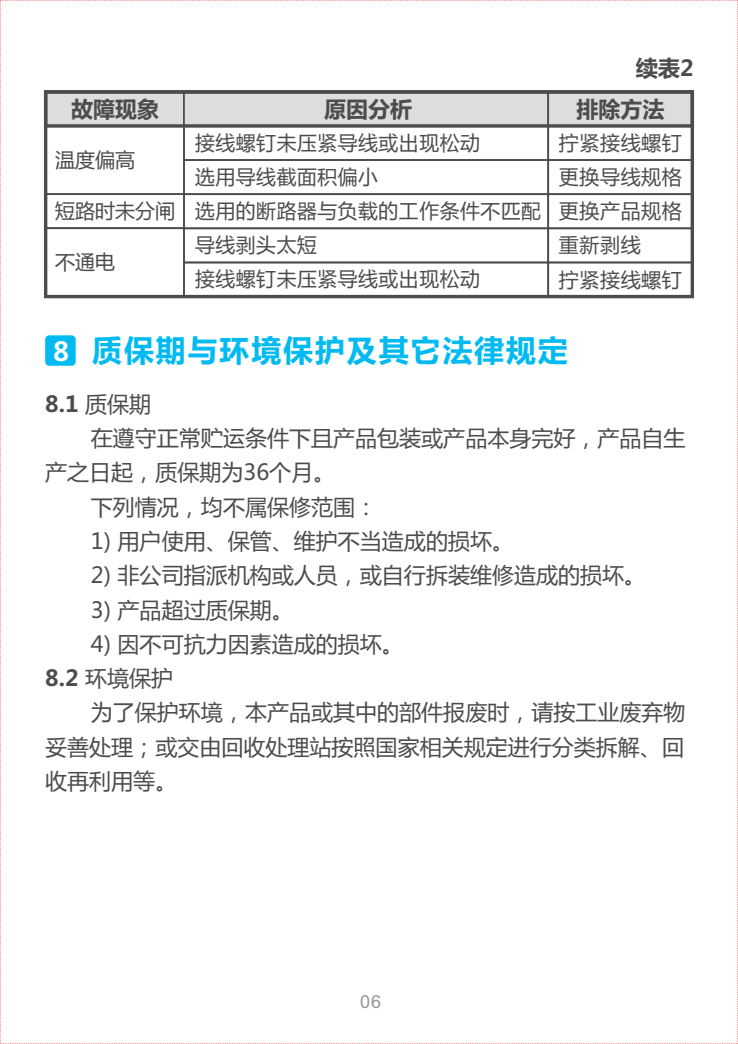
<style>
.page{position:relative;width:738px;height:1044px;background:#fff}
.page>*{position:absolute;margin:0;border:0;box-sizing:border-box;transform-origin:0 0}
.t1{font:700 30px "Microsoft Ya Hei";letter-spacing:.06em;color:#00baf1}
.t2{font:22px/34.4px "Microsoft Ya Hei";color:#4b4c4d}
.t3{font:700 22px "Microsoft Ya Hei";color:#4b4c4d}
.t4{font:20px/34px "Microsoft Ya Hei";letter-spacing:.03em;color:#4b4c4d}
.t5{font:18px "Arial";color:#939598}
.s1{font-size:26px;color:#fff}
.s2{font-weight:400}
.s3{font-weight:700}
</style>
<div class="page">
<div style="left:45px;top:335px;width:31px;height:30px;background:#00baf1;border-radius:4px"></div>
<div style="left:45px;top:193px;width:140px;height:36px;border:2px solid #4b4c4d"></div>
<div style="left:183px;top:159px;width:365px;height:36px;border:2px solid #4b4c4d"></div>
<div style="left:183px;top:193px;width:365px;height:36px;border:2px solid #4b4c4d"></div>
<div style="left:183px;top:227px;width:365px;height:36px;border:2px solid #4b4c4d"></div>
<div style="left:183px;top:261px;width:365px;height:36px;border:2px solid #4b4c4d"></div>
<div style="left:547px;top:125px;width:145px;height:36px;border:2px solid #4b4c4d"></div>
<div style="left:547px;top:159px;width:145px;height:36px;border:2px solid #4b4c4d"></div>
<div style="left:547px;top:193px;width:145px;height:36px;border:2px solid #4b4c4d"></div>
<div style="left:547px;top:227px;width:145px;height:36px;border:2px solid #4b4c4d"></div>
<div style="left:547px;top:261px;width:145px;height:36px;border:2px solid #4b4c4d"></div>
<div style="left:45px;top:227px;width:140px;height:70px;border:2px solid #4b4c4d"></div>
<div style="left:48px;top:94px;width:641px;height:30px;background:#dcdddf"></div>
<div style="left:44px;top:90px;width:649px;height:38px;border:3px solid #4b4c4d"></div>
<div style="left:44px;top:90px;width:649px;height:208px;border:3px solid #4b4c4d"></div>
<p class="t3" style="left:635px;top:58px;width:59px">续表2</p>
<p class="t3" style="left:71px;top:99px;width:89px">故障现象</p>
<p class="t3" style="left:324px;top:99px;width:89px">原因分析</p>
<p class="t3" style="left:576px;top:99px;width:89px">排除方法</p>
<p class="t4" style="left:55px;top:144px;width:82px">温度偏高</p>
<p class="t4" style="left:55px;top:195px;width:122px">短路时未分闸</p>
<p class="t4" style="left:55px;top:247px;width:62px">不通电</p>
<p class="t4" style="left:195px;top:127px;width:347px">接线螺钉未压紧导线或出现松动<br>选用导线截面积偏小<br>选用的断路器与负载的工作条件不匹配导线剥头太短<br>接线螺钉未压紧导线或出现松动</p>
<p class="t4" style="left:558px;top:128px;width:124px">拧紧接线螺钉更换导线规格更换产品规格重新剥线<br>拧紧接线螺钉</p>
<h1 class="t1" style="left:53px;top:336px;width:516px"><span class="s1">8</span> 质保期与环境保护及其它法律规定</h1>
<p class="t3" style="left:45px;top:394px;width:107px">8.1 <span class="s2">质保期</span></p>
<p class="t2" style="left:91px;top:422px;width:595px">在遵守正常贮运条件下且产品包装或产品本身完好，产品自生</p>
<p class="t2" style="left:45px;top:457px;width:291px">产之日起，质保期为36个月。</p>
<p class="t2" style="left:91px;top:491px;width:287px">下列情况，均不属保修范围：</p>
<p class="t2" style="left:91px;top:525px;width:424px">1) 用户使用、保管、维护不当造成的损坏。</p>
<p class="t2" style="left:91px;top:559px;width:556px">2) 非公司指派机构或人员，或自行拆装维修造成的损坏。</p>
<p class="t2" style="left:91px;top:594px;width:204px">3) 产品超过质保期。</p>
<p class="t2" style="left:45px;top:628px;width:360px;text-indent:46px">4) 因不可抗力因素造成的损坏。<br><span class="s3">8.2</span> 环境保护</p>
<p class="t2" style="left:45px;top:696px;width:641px;text-align:justify;text-indent:46px">为了保护环境，本产品或其中的部件报废时，请按工业废弃物妥善处理；或交由回收处理站按照国家相关规定进行分类拆解、回收再利用等。</p>
<p class="t5" style="left:360px;top:994px;width:23px">06</p>
</div>
